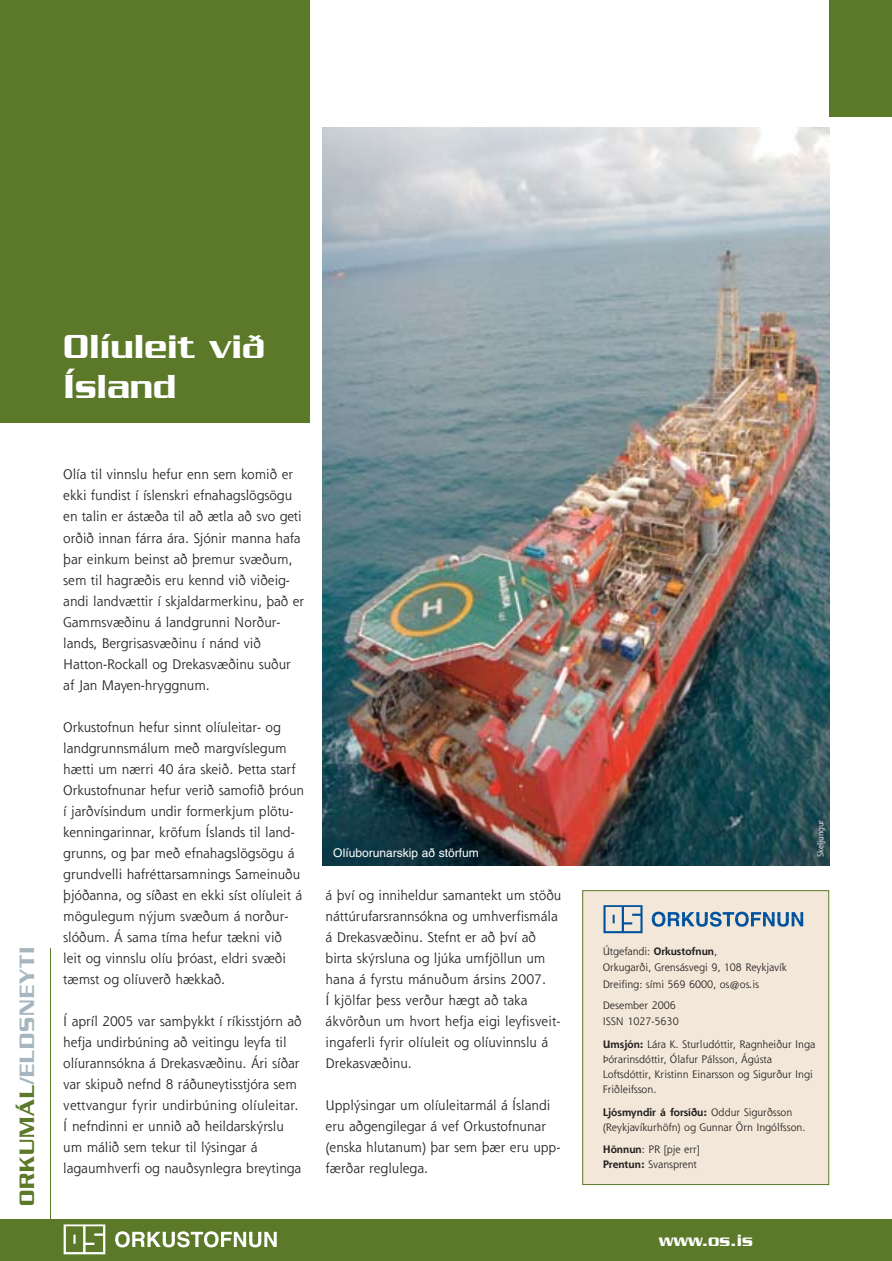
<style>
.page{position:relative;width:892px;height:1261px;background:#fff}
.page>*{position:absolute;margin:0;border:0;box-sizing:border-box;transform-origin:0 0}
.t1{font:500 36px/40.5px "Serpentine";color:#fff}
.t2{font:500 22.5px "Serpentine";letter-spacing:.035em;color:#a7b6be}
.t3{font:500 18px "Serpentine";color:#fff}
.t4{font:13.5px/21px "Shannon";color:#231f20}
.t5{font:12px "Helvetica";color:#fff}
.t6{font:10.5px/15px "Shannon";color:#231f20}
.t7{font:8.25px "Shannon";color:#fff}
.s1{color:#5b7928}
.s2{font-weight:700}
</style>
<div class="page">
<img style="left:0;top:0;width:891px;height:1260px">
<h2 class="t2" style="left:20px;top:1205px;width:260px;rotate:-90deg"><span class="s1">ORKUMÁL</span>/ELDSNEYTI</h2>
<h1 class="t1" style="left:63px;top:329px;width:203px">Olíuleit við<br>Ísland</h1>
<p class="t4" style="left:63px;top:465px;width:242px">Olía til vinnslu hefur enn sem komið er ekki fundist í íslenskri efnahagslögsögu en talin er ástæða til að ætla að svo geti orðið innan fárra ára. Sjónir manna hafa þar einkum beinst að þremur svæðum, sem til hagræðis eru kennd við viðeig&shy;andi landvættir í skjaldarmerkinu, það er Gammsvæðinu á landgrunni Norður&shy;lands, Bergrisasvæðinu í nánd við Hatton-Rockall og Drekasvæðinu suður af Jan Mayen-hryggnum.</p>
<p class="t4" style="left:63px;top:717px;width:242px">Orkustofnun hefur sinnt olíuleitar- og landgrunnsmálum með margvíslegum hætti um nærri 40 ára skeið. Þetta starf Orkustofnunar hefur verið samofið þróun í jarðvísindum undir formerkjum plötu&shy;kenningarinnar, kröfum Íslands til land&shy;grunns, og þar með efnahagslögsögu á grundvelli hafréttarsamnings Sameinuðu þjóðanna, og síðast en ekki síst olíuleit á mögulegum nýjum svæðum á norður&shy;slóðum. Á sama tíma hefur tækni við<br>leit og vinnslu olíu þróast, eldri svæði tæmst og olíuverð hækkað.</p>
<p class="t4" style="left:63px;top:1011px;width:240px">Í apríl 2005 var samþykkt í ríkisstjórn að hefja undirbúning að veitingu leyfa til olíurannsókna á Drekasvæðinu. Ári síðar var skipuð nefnd 8 ráðuneytisstjóra sem vettvangur fyrir undirbúning olíuleitar.<br>Í nefndinni er unnið að heildarskýrslu um málið sem tekur til lýsingar á lagaumhverfi og nauðsynlegra breytinga</p>
<p class="t5" style="left:333px;top:848px;width:147px">Olíuborunarskip að störfum</p>
<p class="t4" style="left:325px;top:885px;width:237px">á því og inniheldur samantekt um stöðu náttúrufarsrannsókna og umhverfismála á Drekasvæðinu. Stefnt er að því að birta skýrsluna og ljúka umfjöllun um hana á fyrstu mánuðum ársins 2007.<br>Í kjölfar þess verður hægt að taka ákvörðun um hvort hefja eigi leyfisveit&shy;ingaferli fyrir olíuleit og olíuvinnslu á Drekasvæðinu.</p>
<p class="t4" style="left:325px;top:1095px;width:236px">Upplýsingar um olíuleitarmál á Íslandi eru aðgengilegar á vef Orkustofnunar (enska hlutanum) þar sem þær eru upp&shy;færðar reglulega.</p>
<p class="t7" style="left:816px;top:857px;width:39px;rotate:-90deg">Skeljungur</p>
<p class="t6" style="left:602px;top:943px;width:186px;line-height:16.5px">Útgefandi: <span class="s2">Orkustofnun</span>,<br>Orkugarði, Grensásvegi 9, 108 Reykjavík<br>Dreifing: sími 569 6000, os@os.is</p>
<p class="t6" style="left:602px;top:997px;width:77px;line-height:16.5px">Desember 2006<br>ISSN 1027-5630</p>
<p class="t6" style="left:602px;top:1037px;width:214px"><span class="s2">Umsjón:</span> Lára K. Sturludóttir, Ragnheiður Inga Þórarinsdóttir, Ólafur Pálsson, Ágústa Loftsdóttir, Kristinn Einarsson og Sigurður Ingi Friðleifsson.</p>
<p class="t6" style="left:602px;top:1105px;width:204px"><span class="s2">Ljósmyndir á forsíðu:</span> Oddur Sigurðsson (Reykjavíkurhöfn) og Gunnar Örn Ingólfsson.</p>
<p class="t6" style="left:602px;top:1142px;width:99px"><span class="s2">Hönnun</span>: PR [pje err]<br><span class="s2">Prentun:</span> Svansprent</p>
<h3 class="t3" style="left:658px;top:1234px;width:96px">www.os.is</h3>
</div>
